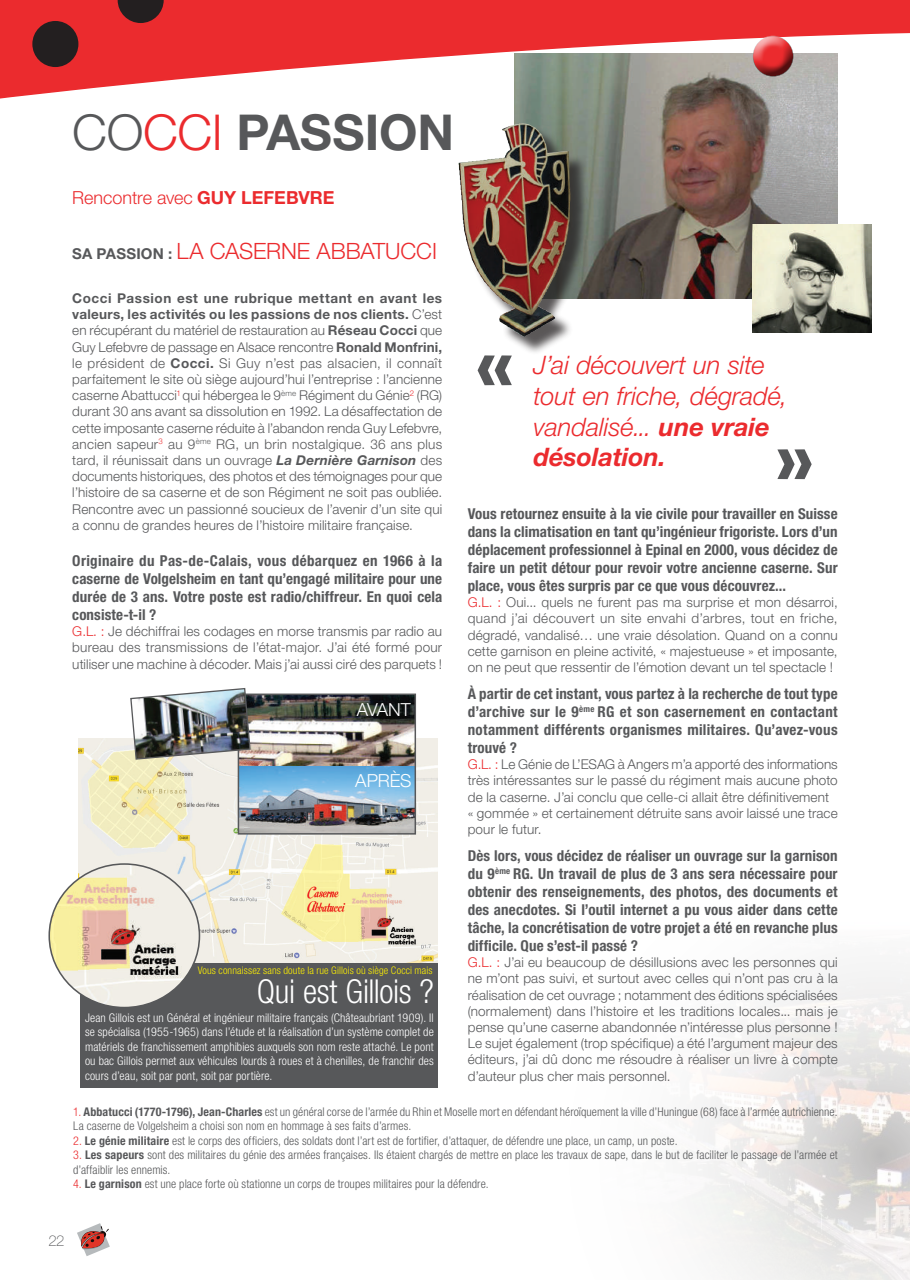
<style>
.page{position:relative;width:910px;height:1280px;background:#fff}
.page>*{position:absolute;margin:0;border:0;box-sizing:border-box;transform-origin:0 0}
.t1{font:60px "Transformers Movie";color:#57585a}
.t2{font:700 49.5px "Helvetica Neue LT Std";letter-spacing:-.005em;color:#57585a}
.t3{font:300 condensed 33px "Helvetica Neue LT Std";letter-spacing:-.01em;color:#fff}
.t4{font:italic 300 25.5px/30.6px "Helvetica Neue LT Std";letter-spacing:-.005em;color:#eb2b2e}
.t5{font:300 22.5px "Helvetica Neue LT Std";letter-spacing:-.005em;color:#eb2b2e}
.t6{font:300 18px "Helvetica Neue LT Std";letter-spacing:-.005em;color:#eb2b2e}
.t7{font:300 18px "Helvetica Neue LT Std";letter-spacing:-.01em;color:#fff}
.t8{font:700 condensed 15px/18px "Helvetica Neue LT Std";letter-spacing:.01em;color:#57585a;text-align:justify}
.t9{font:100 15px "Helvetica Neue LT Std";color:#57585a}
.t10{font:300 13.5px/16.2px "Helvetica Neue LT Std";letter-spacing:.01em;color:#57585a;text-align:justify}
.t11{font:300 condensed 12px/14.4px "Helvetica Neue LT Std";letter-spacing:.005em;color:#57585a}
.t12{font:300 condensed 12px/14.4px "Helvetica Neue LT Std";letter-spacing:.01em;color:#fff;text-align:justify}
.t13{font:300 condensed 10.5px "Helvetica Neue LT Std";letter-spacing:.015em;color:#fff101}
.s1{font-weight:300}
.s2{font-weight:300;color:#eb2b2e}
.s3{font-weight:700}
.s4{font-weight:700;font-size:15px;color:#57585a}
.s5{font-weight:700;font-style:italic}
.s6{color:#eb2b2e}
</style>
<div class="page">
<svg style="left:0;top:0;width:910px;height:333px"></svg>
<div style="left:32px;top:21px;width:46px;height:46px;background:#231f20;border-radius:50%"></div>
<svg style="left:118px;top:0;width:46px;height:23px"></svg>
<svg style="left:77px;top:1223px;width:33px;height:33px"></svg>
<img style="left:696px;top:970px;width:214px;height:310px">
<img style="left:514px;top:53px;width:324px;height:245px">
<div style="left:752px;top:33px;width:44px;height:31px;background:#fff;opacity:.75"></div>
<div style="left:752px;top:41px;width:44px;height:36px;background:#231f20;opacity:.75"></div>
<div style="left:461px;top:126px;width:128px;height:229px;background:#231f20;opacity:.75"></div>
<img style="left:459px;top:123px;width:85px;height:214px">
<img style="left:753px;top:224px;width:118px;height:109px">
<img style="left:79px;top:738px;width:359px;height:225px">
<div style="left:81px;top:963px;width:357px;height:125px;background:#57585a"></div>
<img style="left:51px;top:864px;width:148px;height:143px">
<img style="left:241px;top:696px;width:172px;height:70px">
<img style="left:241px;top:766px;width:172px;height:66px">
<div style="left:238px;top:693px;width:178px;height:142px;border:2px solid #57585a"></div>
<img style="left:129px;top:688px;width:122px;height:72px">
<h2 class="t2" style="left:72px;top:102px;width:383px"><span class="s1">CO</span><span class="s2">CCI</span> PASSION</h2>
<h3 class="t6" style="left:72px;top:187px;width:264px">Rencontre avec <span class="s3">GUY LEFEBVRE</span></h3>
<h3 class="t5" style="left:72px;top:237px;width:366px"><span class="s4">SA PASSION :</span> LA CASERNE ABBATUCCI</h3>
<p class="t10" style="left:72px;top:290px;width:371px"><span class="s3">Cocci Passion est une rubrique mettant en avant les valeurs, les activités ou les passions de nos clients.</span> C’est en récupérant du matériel de restauration au <span class="s3">Réseau Cocci</span> que Guy Lefebvre de passage en Alsace rencontre <span class="s3">Ronald Monfrini, </span>le président de <span class="s3">Cocci.</span> Si Guy n’est pas alsacien, il connaît parfaitement le site où siège aujourd’hui l’entreprise : l’ancienne caserne Abattucci<sup>1</sup> qui hébergea le 9<sup>ème</sup> Régiment du Génie<sup>2</sup> (RG) durant 30 ans avant sa dissolution en 1992. La désaffectation de cette imposante caserne réduite à l’abandon renda Guy Lefebvre, ancien sapeur<sup>3</sup> au 9<sup>ème</sup> RG, un brin nostalgique. 36 ans plus tard, il réunissait dans un ouvrage <span class="s5">La Dernière Garnison</span> des documents historiques, des photos et des témoignages pour que l’histoire de sa caserne et de son Régiment ne soit pas oubliée.<br>Rencontre avec un passionné soucieux de l’avenir d’un site qui a connu de grandes heures de l’histoire militaire française.</p>
<p class="t8" style="left:72px;top:551px;width:372px">Originaire du Pas-de-Calais, vous débarquez en 1966 à la caserne de Volgelsheim en tant qu’engagé militaire pour une durée de 3 ans. Votre poste est radio/chiffreur. En quoi cela consiste-t-il ?</p>
<p class="t10" style="left:72px;top:623px;width:371px"><span class="s6">G.L. :</span> Je déchiffrai les codages en morse transmis par radio au bureau des transmissions de l’état-major. J’ai été formé pour utiliser une machine à décoder. Mais j’ai aussi ciré des parquets !</p>
<h3 class="t7" style="left:357px;top:698px;width:56px">AVANT</h3>
<h3 class="t7" style="left:355px;top:770px;width:58px">APRÈS</h3>
<p class="t13" style="left:198px;top:964px;width:236px">Vous connaissez sans doute la rue Gillois où siège Cocci mais</p>
<h3 class="t3" style="left:257px;top:972px;width:178px">Qui est Gillois ?</h3>
<p class="t12" style="left:85px;top:1010px;width:350px">Jean Gillois est un Général et ingénieur militaire français (Châteaubriant 1909). Il se spécialisa (1955-1965) dans l’étude et la réalisation d’un système complet de matériels de franchissement amphibies auxquels son nom reste attaché. Le pont ou bac Gillois permet aux véhicules lourds à roues et à chenilles, de franchir des cours d’eau, soit par pont, soit par portière.</p>
<h1 class="t1" style="left:477px;top:328px;width:37px">«</h1>
<h3 class="t4" style="left:533px;top:350px;width:256px">J’ai découvert un site tout en friche, dégradé, vandalisé... <span class="s3">une vraie désolation.</span></h3>
<h1 class="t1" style="left:777px;top:422px;width:37px">»</h1>
<p class="t8" style="left:468px;top:504px;width:371px">Vous retournez ensuite à la vie civile pour travailler en Suisse dans la climatisation en tant qu’ingénieur frigoriste. Lors d’un déplacement professionnel à Epinal en 2000, vous décidez de faire un petit détour pour revoir votre ancienne caserne. Sur place, vous êtes surpris par ce que vous découvrez...</p>
<p class="t10" style="left:468px;top:594px;width:371px"><span class="s6">G.L. :</span> Oui... quels ne furent pas ma surprise et mon désarroi, quand j’ai découvert un site envahi d’arbres, tout en friche, dégradé, vandalisé… une vraie désolation. Quand on a connu cette garnison en pleine activité, « majestueuse » et imposante, on ne peut que ressentir de l’émotion devant un tel spectacle !</p>
<p class="t8" style="left:468px;top:684px;width:371px">À partir de cet instant, vous partez à la recherche de tout type d’archive sur le 9<sup>ème</sup> RG et son casernement en contactant notamment différents organismes militaires. Qu’avez-vous trouvé ?</p>
<p class="t10" style="left:468px;top:756px;width:371px;text-align:left"><span class="s6">G.L. :</span> Le Génie de L’ESAG à Angers m’a apporté des informations très intéressantes sur le passé du régiment mais aucune photo de la caserne. J’ai conclu que celle-ci allait être définitivement « gommée » et certainement détruite sans avoir laissé une trace pour le futur.</p>
<p class="t8" style="left:468px;top:846px;width:371px">Dès lors, vous décidez de réaliser un ouvrage sur la garnison du 9<sup>ème</sup> RG. Un travail de plus de 3 ans sera nécessaire pour obtenir des renseignements, des photos, des documents et des anecdotes. Si l’outil internet a pu vous aider dans cette tâche, la concrétisation de votre projet a été en revanche plus difficile. Que s’est-il passé ?</p>
<p class="t10" style="left:468px;top:954px;width:371px"><span class="s6">G.L. :</span> J’ai eu beaucoup de désillusions avec les personnes qui ne m’ont pas suivi, et surtout avec celles qui n’ont pas cru à la réalisation de cet ouvrage ; notamment des éditions spécialisées (normalement) dans l’histoire et les traditions locales... mais je pense qu’une caserne abandonnée n’intéresse plus personne !<br>Le sujet également (trop spécifique) a été l’argument majeur des éditeurs, j’ai dû donc me résoudre à réaliser un livre à compte d’auteur plus cher mais personnel.</p>
<p class="t11" style="left:73px;top:1104px;width:766px"><span class="s6">1.</span> <span class="s3">Abbatucci (1770-1796), Jean-Charles</span> est un général corse de l’armée du Rhin et Moselle mort en défendant héroïquement la ville d’Huningue (68) face à l’armée autrichienne.<br>La caserne de Volgelsheim a choisi son nom en hommage à ses faits d’armes.</p>
<p class="t11" style="left:73px;top:1133px;width:606px"><span class="s6">2.</span> <span class="s3">Le génie militaire</span> est le corps des officiers, des soldats dont l’art est de fortifier, d’attaquer, de défendre une place, un camp, un poste.</p>
<p class="t11" style="left:73px;top:1148px;width:766px"><span class="s6">3.</span> <span class="s3">Les sapeurs</span> sont des militaires du génie des armées françaises. Ils étaient chargés de mettre en place les travaux de sape, dans le but de faciliter le passage de l’armée et d’affaiblir les ennemis.</p>
<p class="t11" style="left:73px;top:1176px;width:417px"><span class="s6">4.</span> <span class="s3">Le garnison</span> est une place forte où stationne un corps de troupes militaires pour la défendre.</p>
<p class="t9" style="left:48px;top:1232px;width:18px">22</p>
</div>
